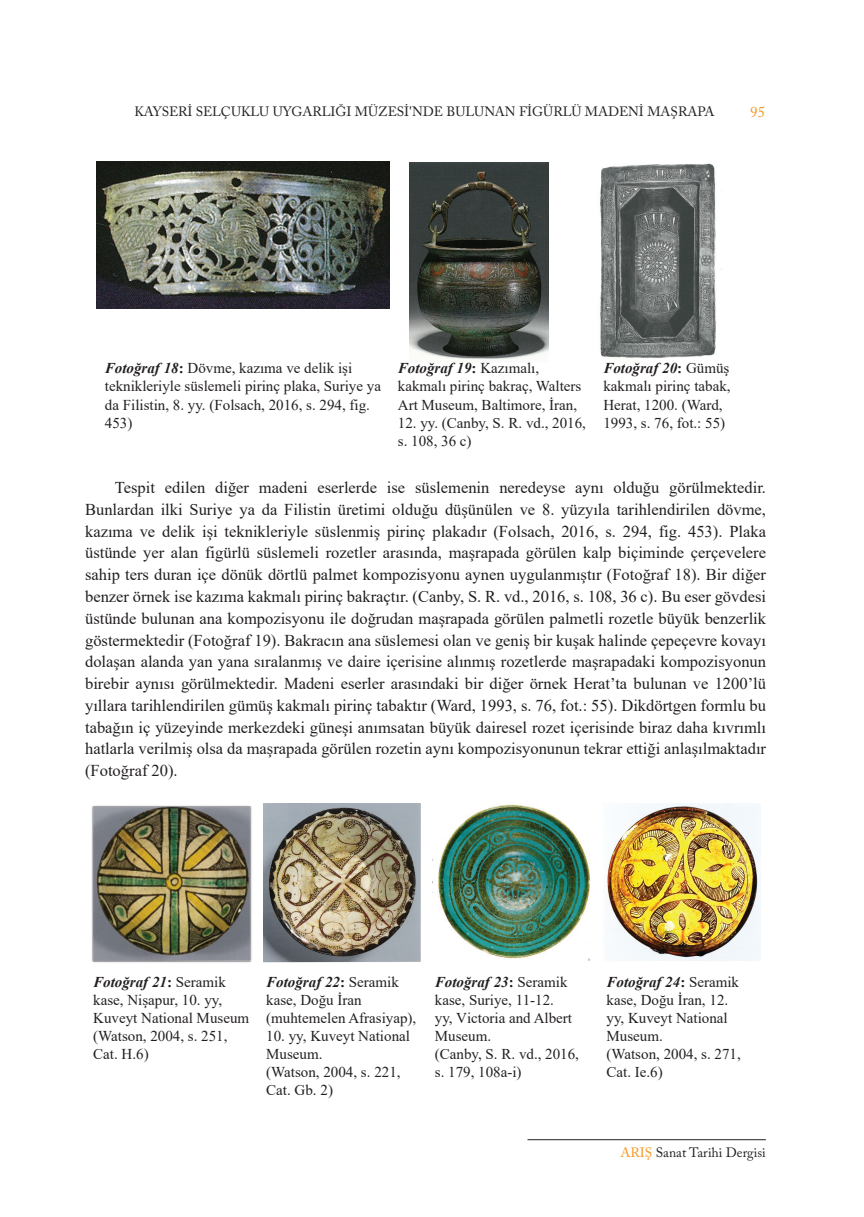
<style>
.page{position:relative;width:864px;height:1217px;background:#fff}
.page>*{position:absolute;margin:0;border:0;box-sizing:border-box;transform-origin:0 0}
.t1{font:16.5px/21.8px "Times New Roman";color:#231f20;text-align:justify}
.t2{font:15px/18px "Times New Roman";color:#231f20}
.t3{font:15px "Adobe Caslon Pro";color:#f7971d}
.t4{font:13.5px "Adobe Caslon Pro";color:#231f20}
.s1{font-weight:700;font-style:italic}
.s2{font-weight:700}
.s3{color:#f7971d}
</style>
<div class="page">
<hr style="left:527px;top:1138px;width:238px;height:1px;background:#231f20">
<img style="left:97px;top:162px;width:292px;height:146px">
<img style="left:409px;top:162px;width:139px;height:198px">
<img style="left:600px;top:163px;width:122px;height:196px">
<img style="left:91px;top:805px;width:161px;height:158px">
<img style="left:264px;top:803px;width:157px;height:159px">
<img style="left:432px;top:804px;width:158px;height:156px">
<img style="left:607px;top:803px;width:153px;height:158px">
<p class="t4" style="left:134px;top:103px;width:581px">KAYSERİ SELÇUKLU UYGARLIĞI MÜZESİ'NDE BULUNAN FİGÜRLÜ MADENİ MAŞRAPA</p>
<p class="t3" style="left:749px;top:103px;width:16px">95</p>
<p class="t2" style="left:105px;top:359px;width:277px"><span class="s1">Fotoğraf 18</span><span class="s2">:</span> Dövme, kazıma ve delik işi teknikleriyle süslemeli pirinç plaka, Suriye ya da Filistin, 8. yy. (Folsach, 2016, s. 294, fig.<br>453)</p>
<p class="t2" style="left:397px;top:359px;width:185px"><span class="s1">Fotoğraf 19</span><span class="s2">:</span> Kazımalı, kakmalı pirinç bakraç, Walters<br>Art Museum, Baltimore, İran,</p>
<p class="t2" style="left:397px;top:413px;width:190px">12. yy. (Canby, S. R. vd., 2016, s. 108, 36 c)</p>
<p class="t2" style="left:603px;top:359px;width:129px"><span class="s1">Fotoğraf 20</span><span class="s2">:</span> Gümüş kakmalı pirinç tabak,<br>Herat, 1200. (Ward,<br>1993, s. 76, fot.: 55)</p>
<p class="t1" style="left:85px;top:476px;width:682px;text-indent:30px">Tespit edilen diğer madeni eserlerde ise süslemenin neredeyse aynı olduğu görülmektedir.<br>Bunlardan ilki Suriye ya da Filistin üretimi olduğu düşünülen ve 8. yüzyıla tarihlendirilen dövme, kazıma ve delik işi teknikleriyle süslenmiş pirinç plakadır (Folsach, 2016, s. 294, fig. 453). Plaka üstünde yer alan figürlü süslemeli rozetler arasında, maşrapada görülen kalp biçiminde çerçevelere sahip ters duran içe dönük dörtlü palmet kompozisyonu aynen uygulanmıştır (Fotoğraf 18). Bir diğer benzer örnek ise kazıma kakmalı pirinç bakraçtır. (Canby, S. R. vd., 2016, s. 108, 36 c). Bu eser gövdesi üstünde bulunan ana kompozisyonu ile doğrudan maşrapada görülen palmetli rozetle büyük benzerlik göstermektedir (Fotoğraf 19). Bakracın ana süslemesi olan ve geniş bir kuşak halinde çepeçevre kovayı dolaşan alanda yan yana sıralanmış ve daire içerisine alınmış rozetlerde maşrapadaki kompozisyonun birebir aynısı görülmektedir. Madeni eserler arasındaki bir diğer örnek Herat’ta bulunan ve 1200’lü yıllara tarihlendirilen gümüş kakmalı pirinç tabaktır (Ward, 1993, s. 76, fot.: 55). Dikdörtgen formlu bu tabağın iç yüzeyinde merkezdeki güneşi anımsatan büyük dairesel rozet içerisinde biraz daha kıvrımlı hatlarla verilmiş olsa da maşrapada görülen rozetin aynı kompozisyonunun tekrar ettiği anlaşılmaktadır (Fotoğraf 20).</p>
<p class="t2" style="left:93px;top:971px;width:157px"><span class="s1">Fotoğraf 21</span><span class="s2">:</span> Seramik kase, Nişapur, 10. yy,<br>Kuveyt National Museum (Watson, 2004, s. 251,<br>Cat. H.6)</p>
<p class="t2" style="left:266px;top:971px;width:151px"><span class="s1">Fotoğraf 22</span><span class="s2">:</span> Seramik kase, Doğu İran (muhtemelen Afrasiyap),</p>
<p class="t2" style="left:266px;top:1025px;width:145px">10. yy, Kuveyt National<br>Museum.<br>(Watson, 2004, s. 221,<br>Cat. Gb. 2)</p>
<p class="t2" style="left:434px;top:971px;width:146px"><span class="s1">Fotoğraf 23</span><span class="s2">:</span> Seramik kase, Suriye, 11-12.<br>yy, Victoria and Albert<br>Museum.<br>(Canby, S. R. vd., 2016, s. 179, 108a-i)</p>
<p class="t2" style="left:606px;top:971px;width:136px"><span class="s1">Fotoğraf 24</span><span class="s2">:</span> Seramik kase, Doğu İran, 12. yy, Kuveyt National<br>Museum.<br>(Watson, 2004, s. 271,<br>Cat. Ie.6)</p>
<p class="t4" style="left:620px;top:1143px;width:147px"><span class="s3">ARIŞ</span> Sanat Tarihi Dergisi</p>
</div>
